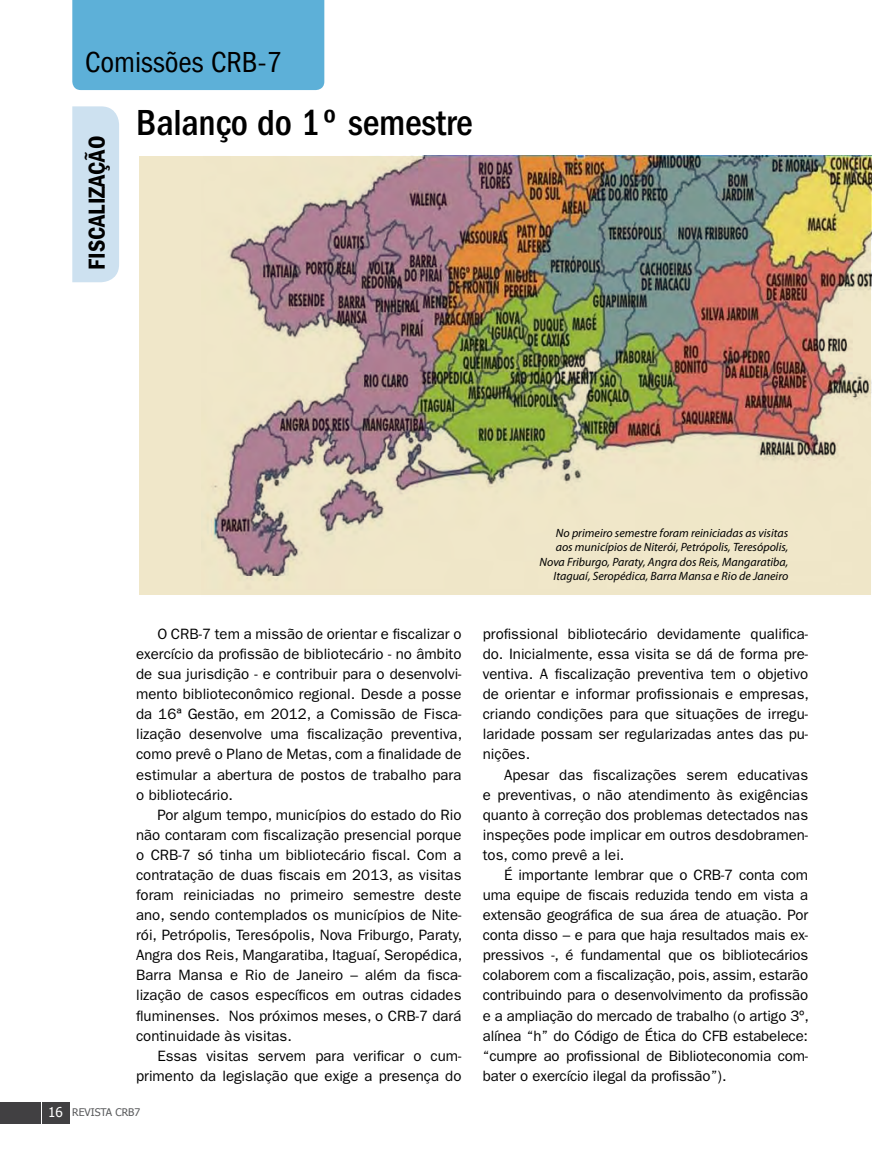
<style>
.page{position:relative;width:872px;height:1166px;background:#fff}
.page>*{position:absolute;margin:0;border:0;box-sizing:border-box;transform-origin:0 0}
.t1{font:500 condensed 37.5px "Franklin Gothic LT";letter-spacing:-.005em;color:#000}
.t2{font:condensed 30px "Franklin Gothic LT";color:#000}
.t3{font:600 condensed 24px "Franklin Gothic LT";color:#000}
.t4{font:15px/20.1px "Franklin Gothic LT";color:#000;text-align:justify}
.t5{font:italic 12px/14.4px "Myriad Pro";color:#000;text-align:right}
.t6{font:10.5px "Tahoma";letter-spacing:-.005em;color:#58595b}
.s1{font-size:13.5px;color:#fff}
</style>
<div class="page">
<div style="left:72px;top:106px;width:47px;height:176px;background:#cde1f0"></div>
<div style="left:72px;top:0;width:252px;height:90px;background:#5db0d8"></div>
<div style="left:42px;top:1101px;width:27px;height:22px;background:#414042"></div>
<div style="left:0;top:1101px;width:41px;height:22px;background:#414042"></div>
<div style="left:139px;top:156px;width:731px;height:438px;background:#f0e7c9"></div>
<img style="left:201px;top:155px;width:671px;height:440px">
<h2 class="t2" style="left:85px;top:45px;width:198px">Comissões CRB-7</h2>
<h3 class="t3" style="left:83px;top:269px;width:135px;rotate:-90deg">Fiscalização</h3>
<h1 class="t1" style="left:136px;top:101px;width:338px">Balanço do 1º semestre</h1>
<p class="t4" style="left:136px;top:623px;width:328px;text-indent:21px">O CRB-7 tem a missão de orientar e fiscalizar o exercício da profissão de bibliotecário - no âmbito de sua jurisdição - e contribuir para o desenvolvi&shy;mento biblioteconômico regional. Desde a posse da 16ª Gestão, em 2012, a Comissão de Fisca&shy;lização desenvolve uma fiscalização preventiva, como prevê o Plano de Metas, com a finalidade de estimular a abertura de postos de trabalho para o bibliotecário.</p>
<p class="t4" style="left:136px;top:804px;width:328px;text-indent:21px">Por algum tempo, municípios do estado do Rio não contaram com fiscalização presencial porque o CRB-7 só tinha um bibliotecário fiscal. Com a contratação de duas fiscais em 2013, as visitas foram reiniciadas no primeiro semestre deste ano, sendo contemplados os municípios de Nite&shy;rói, Petrópolis, Teresópolis, Nova Friburgo, Paraty, Angra dos Reis, Mangaratiba, Itaguaí, Seropédica, Barra Mansa e Rio de Janeiro – além da fisca&shy;lização de casos específicos em outras cidades fluminenses. Nos próximos meses, o CRB-7 dará continuidade às visitas.</p>
<p class="t4" style="left:136px;top:1045px;width:327px;text-align:right">Essas visitas servem para verificar o cum&shy;primento da legislação que exige a presença do</p>
<p class="t6" style="left:48px;top:1104px;width:93px"><span class="s1">16</span> REVISTA CRB7</p>
<p class="t5" style="left:539px;top:525px;width:250px">No primeiro semestre foram reiniciadas as visitas aos municípios de Niterói, Petrópolis, Teresópolis, Nova Friburgo, Paraty, Angra dos Reis, Mangaratiba, Itaguaí, Seropédica, Barra Mansa e Rio de Janeiro</p>
<p class="t4" style="left:483px;top:623px;width:328px">profissional bibliotecário devidamente qualifica&shy;do. Inicialmente, essa visita se dá de forma pre&shy;ventiva. A fiscalização preventiva tem o objetivo de orientar e informar profissionais e empresas, criando condições para que situações de irregu&shy;laridade possam ser regularizadas antes das pu&shy;nições.</p>
<p class="t4" style="left:483px;top:764px;width:327px;text-indent:21px">Apesar das fiscalizações serem educativas e preventivas, o não atendimento às exigências quanto à correção dos problemas detectados nas inspeções pode implicar em outros desdobramen&shy;tos, como prevê a lei.</p>
<p class="t4" style="left:483px;top:864px;width:328px;text-indent:21px">É importante lembrar que o CRB-7 conta com uma equipe de fiscais reduzida tendo em vista a extensão geográfica de sua área de atuação. Por conta disso – e para que haja resultados mais ex&shy;pressivos -, é fundamental que os bibliotecários colaborem com a fiscalização, pois, assim, estarão contribuindo para o desenvolvimento da profissão e a ampliação do mercado de trabalho (o artigo 3º, alínea “h” do Código de Ética do CFB estabelece: “cumpre ao profissional de Biblioteconomia com&shy;bater o exercício ilegal da profissão”).</p>
</div>
